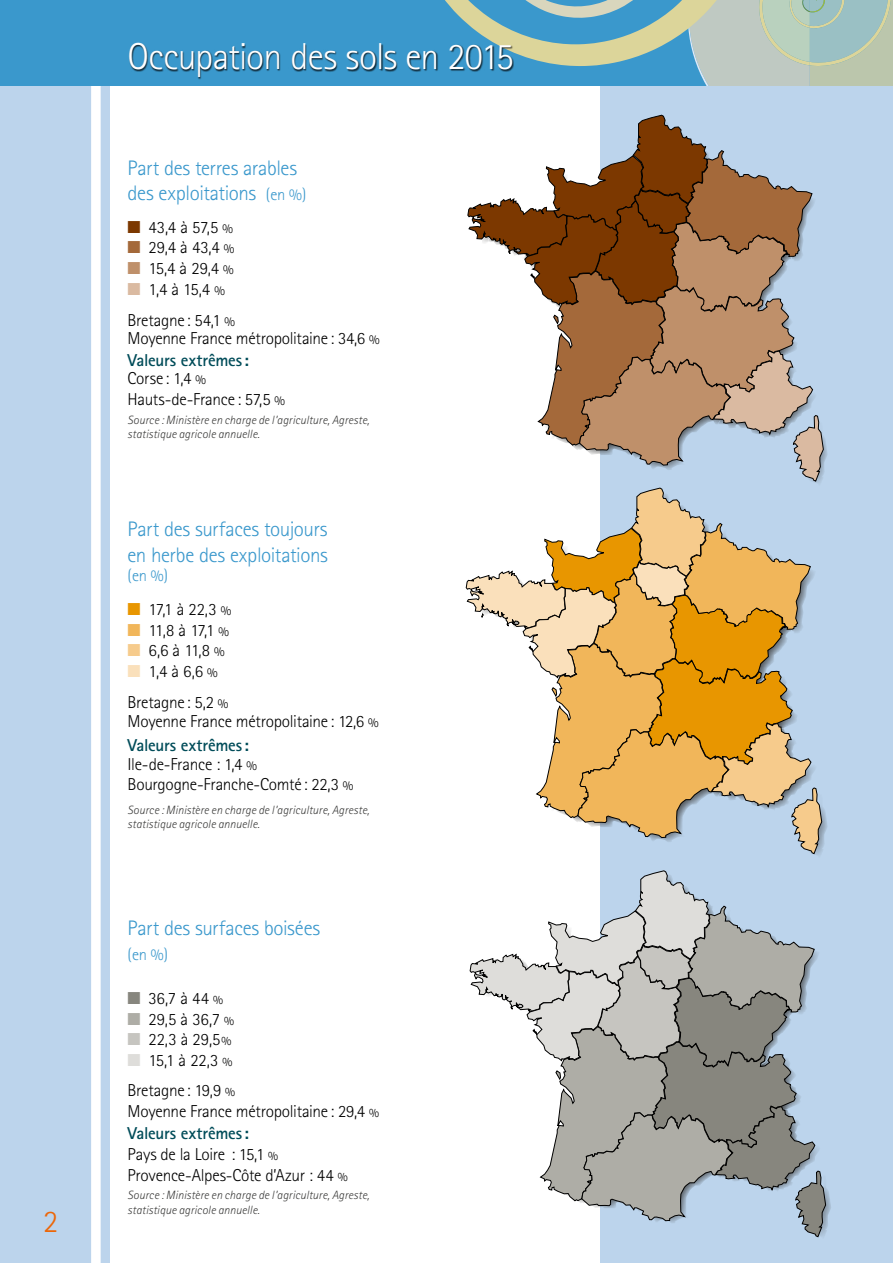
<style>
.page{position:relative;width:893px;height:1263px;background:#fff}
.page>*{position:absolute;margin:0;border:0;box-sizing:border-box;transform-origin:0 0}
.t1{font:300 37.5px "Rotis Sans Serif";letter-spacing:-.025em;color:#fff}
.t2{font:300 31.5px "Rotis Sans Serif";color:#ec6608}
.t3{font:300 21px/25.2px "Rotis Sans Serif";letter-spacing:-.02em;color:#3a98cc}
.t4{font:300 17.25px/19.5px "Rotis Sans Serif";letter-spacing:-.015em;color:#000}
.t5{font:700 17.25px/18px "Rotis Sans Serif";letter-spacing:-.015em;color:#004c59}
.t6{font:300 16.5px "Rotis Sans Serif";color:#3a98cc}
.t7{font:italic 300 12px/14.4px "Rotis Sans Serif";letter-spacing:.005em;color:#3c3c3b}
.s1{font-size:16.5px}
.s2{color:#7c3800}
.s3{font-size:13.5px}
.s4{color:#a4693a}
.s5{color:#bf906a}
.s6{color:#dabaa1}
.s7{font-weight:300;color:#000}
.s8{font-weight:300;font-size:13.5px;color:#000}
.s9{color:#e89600}
.s10{color:#f1b65a}
.s11{color:#f6cb8c}
.s12{color:#fae0bb}
.s13{font-weight:700;color:#004c59}
.s14{color:#87867e}
.s15{font-size:12.75px}
.s16{color:#aeada6}
.s17{color:#c6c5c0}
.s18{color:#deddda}
</style>
<div class="page">
<div style="left:0;top:85px;width:893px;height:1178px;background:#bcd4ec"></div>
<div style="left:110px;top:85px;width:490px;height:1178px;background:#fff"></div>
<div style="left:91px;top:85px;width:10px;height:1178px;background:#fff"></div>
<svg style="left:0;top:0;width:893px;height:102px"></svg>
<hr style="left:892px;top:0;width:1px;height:85px;background:#3a98cc">
<svg style="left:466px;top:488px;width:356px;height:366px"></svg>
<svg style="left:470px;top:870px;width:356px;height:367px"></svg>
<svg style="left:467px;top:115px;width:360px;height:367px"></svg>
<div style="left:129px;top:43px;width:385px;height:36px;background:#000;opacity:.75"></div>
<h2 class="t2" style="left:43px;top:1203px;width:17px">2</h2>
<h1 class="t1" style="left:128px;top:35px;width:388px">Occupation des sols en 2015</h1>
<p class="t3" style="left:128px;top:155px;width:180px">Part des terres arables des exploitations <span class="s1">(en %)</span></p>
<p class="t4" style="left:128px;top:217px;width:107px"><span class="s2">■</span> 43,4 à 57,5 <span class="s3">%</span></p>
<p class="t4" style="left:128px;top:238px;width:108px"><span class="s4">■</span> 29,4 à 43,4 <span class="s3">%</span></p>
<p class="t4" style="left:128px;top:258px;width:108px"><span class="s5">■</span> 15,4 à 29,4 <span class="s3">%</span></p>
<p class="t4" style="left:128px;top:279px;width:99px"><span class="s6">■</span> 1,4 à 15,4 <span class="s3">%</span></p>
<p class="t4" style="left:128px;top:311px;width:254px;line-height:18px">Bretagne: 54,1 <span class="s3">%<br></span>Moyenne France métropolitaine: 34,6 <span class="s3">%</span></p>
<p class="t5" style="left:128px;top:351px;width:123px">Valeurs extrêmes:<br><span class="s7">Corse: 1,4</span> <span class="s8">%</span></p>
<p class="t4" style="left:128px;top:390px;width:159px">Hauts-de-France: 57,5 <span class="s3">%</span></p>
<p class="t7" style="left:128px;top:413px;width:243px">Source : Ministère en charge de l’agriculture, Agreste, statistique agricole annuelle.</p>
<p class="t3" style="left:128px;top:517px;width:202px">Part des surfaces toujours en herbe des exploitations</p>
<p class="t6" style="left:128px;top:566px;width:42px">(en %)</p>
<p class="t4" style="left:128px;top:599px;width:105px"><span class="s9">■</span> 17,1 à 22,3 <span class="s3">%</span></p>
<p class="t4" style="left:128px;top:620px;width:103px"><span class="s10">■</span> 11,8 à 17,1 <span class="s3">%</span></p>
<p class="t4" style="left:128px;top:641px;width:99px"><span class="s11">■</span> 6,6 à 11,8 <span class="s3">%</span></p>
<p class="t4" style="left:128px;top:661px;width:92px"><span class="s12">■</span> 1,4 à 6,6 <span class="s3">%</span></p>
<p class="t4" style="left:128px;top:692px;width:253px">Bretagne: 5,2 <span class="s3">%<br></span>Moyenne France métropolitaine: 12,6 <span class="s3">%</span></p>
<p class="t4" style="left:128px;top:735px;width:227px"><span class="s13">Valeurs extrêmes:<br></span>Ile-de-France : 1,4 <span class="s3">%<br></span>Bourgogne-Franche-Comté: 22,3 <span class="s3">%</span></p>
<p class="t7" style="left:128px;top:803px;width:243px">Source : Ministère en charge de l’agriculture, Agreste, statistique agricole annuelle.</p>
<p class="t3" style="left:128px;top:915px;width:194px">Part des surfaces boisées</p>
<p class="t6" style="left:128px;top:945px;width:42px">(en %)</p>
<p class="t4" style="left:128px;top:988px;width:97px"><span class="s14">■</span> 36,7 à 44 <span class="s15">%</span></p>
<p class="t4" style="left:128px;top:1009px;width:108px"><span class="s16">■</span> 29,5 à 36,7 <span class="s15">%</span></p>
<p class="t4" style="left:128px;top:1030px;width:105px"><span class="s17">■</span> 22,3 à 29,5<span class="s15">%</span></p>
<p class="t4" style="left:128px;top:1050px;width:106px"><span class="s18">■</span> 15,1 à 22,3 <span class="s15">%</span></p>
<p class="t4" style="left:128px;top:1080px;width:253px;line-height:20.7px">Bretagne: 19,9 <span class="s15">%<br></span>Moyenne France métropolitaine: 29,4 <span class="s15">%</span></p>
<p class="t4" style="left:128px;top:1123px;width:222px;line-height:20.7px"><span class="s13">Valeurs extrêmes:<br></span>Pays de la Loire : 15,1 <span class="s15">%<br></span>Provence-Alpes-Côte d’Azur : 44 <span class="s15">%</span></p>
<p class="t7" style="left:128px;top:1188px;width:243px">Source : Ministère en charge de l’agriculture, Agreste, statistique agricole annuelle.</p>
</div>
